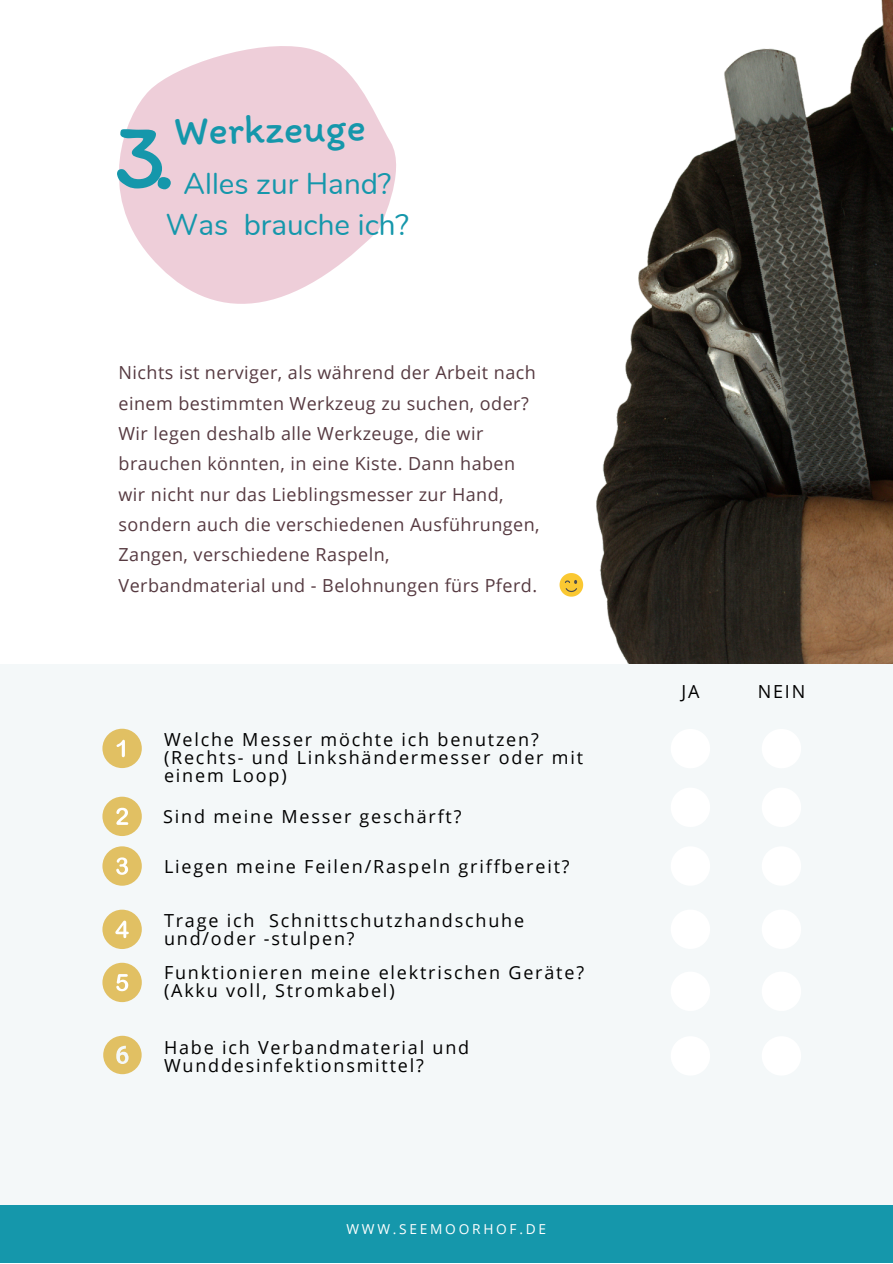
<style>
.page{position:relative;width:893px;height:1264px;background:#fff}
.page>*{position:absolute;margin:0;border:0;box-sizing:border-box;transform-origin:0 0}
.t1{font:94.95px "Itim";color:#1597ab}
.t2{font:40.5px "Itim";color:#1597ab}
.t3{font:29.55px/41px "Nunito";color:#1597ab;text-align:center}
.t4{font:18px/18px "Open Sans";letter-spacing:.1em;color:#000}
.t5{font:18px/30.3px "Open Sans";letter-spacing:.025em;color:#563a41}
.t6{font:13.65px "Open Sans";letter-spacing:.2em;color:#fff}
</style>
<div class="page">
<div style="left:0;top:1195px;width:892px;height:67px;background:#1597ab"></div>
<svg style="left:119px;top:46px;width:277px;height:258px;fill:#eeced9"></svg>
<img style="left:567px;top:0;width:325px;height:664px">
<div style="left:0;top:664px;width:892px;height:540px;background:#f4f8f9"></div>
<svg style="left:671px;top:729px;width:39px;height:39px"></svg>
<svg style="left:762px;top:729px;width:39px;height:39px"></svg>
<svg style="left:671px;top:788px;width:39px;height:39px"></svg>
<svg style="left:762px;top:788px;width:39px;height:39px"></svg>
<svg style="left:671px;top:847px;width:39px;height:38px"></svg>
<svg style="left:762px;top:847px;width:39px;height:38px"></svg>
<svg style="left:671px;top:972px;width:39px;height:38px"></svg>
<svg style="left:762px;top:972px;width:39px;height:38px"></svg>
<svg style="left:671px;top:1037px;width:39px;height:38px"></svg>
<svg style="left:762px;top:1037px;width:39px;height:38px"></svg>
<svg style="left:671px;top:910px;width:39px;height:38px"></svg>
<svg style="left:762px;top:910px;width:39px;height:38px"></svg>
<div style="left:102px;top:728px;width:40px;height:40px;background:#e1c063;border-radius:50%"></div>
<svg style="left:103px;top:739px;width:22px;height:18px"></svg>
<div style="left:102px;top:796px;width:40px;height:40px;background:#e1c063;border-radius:50%"></div>
<svg style="left:116px;top:807px;width:12px;height:18px"></svg>
<div style="left:102px;top:846px;width:40px;height:39px;background:#e1c063;border-radius:50%"></div>
<svg style="left:116px;top:857px;width:12px;height:17px"></svg>
<div style="left:102px;top:909px;width:40px;height:40px;background:#e1c063;border-radius:50%"></div>
<svg style="left:103px;top:920px;width:26px;height:26px"></svg>
<div style="left:102px;top:962px;width:40px;height:40px;background:#e1c063;border-radius:50%"></div>
<svg style="left:116px;top:974px;width:12px;height:17px"></svg>
<svg style="left:103px;top:1035px;width:39px;height:39px"></svg>
<svg style="left:559px;top:573px;width:24px;height:23px"></svg>
<h2 class="t2" style="left:173px;top:106px;width:193px;rotate:-1deg">Werkzeuge</h2>
<h3 class="t3" style="left:166px;top:164px;width:244px">Alles zur Hand?<br>Was brauche ich?</h3>
<h1 class="t1" style="left:114px;top:98px;width:63px">3.</h1>
<p class="t5" style="left:118px;top:357px;width:422px">Nichts ist nerviger, als während der Arbeit nach einem bestimmten Werkzeug zu suchen, oder?<br>Wir legen deshalb alle Werkzeuge, die wir brauchen könnten, in eine Kiste. Dann haben wir nicht nur das Lieblingsmesser zur Hand, sondern auch die verschiedenen Ausführungen, Zangen, verschiedene Raspeln, Verbandmaterial und - Belohnungen fürs Pferd.</p>
<p class="t4" style="left:164px;top:730px;width:420px">Welche Messer möchte ich benutzen? (Rechts- und Linkshändermesser oder mit einem Loop)</p>
<p class="t4" style="left:163px;top:807px;width:300px">Sind meine Messer geschärft?</p>
<p class="t4" style="left:164px;top:856px;width:407px">Liegen meine Feilen/Raspeln griffbereit?</p>
<p class="t4" style="left:164px;top:911px;width:361px">Trage ich Schnittschutzhandschuhe und/oder -stulpen?</p>
<p class="t4" style="left:164px;top:963px;width:421px">Funktionieren meine elektrischen Geräte? (Akku voll, Stromkabel)</p>
<p class="t4" style="left:164px;top:1037px;width:307px">Habe ich Verbandmaterial und<br>Wunddesinfektionsmittel?</p>
<p class="t6" style="left:346px;top:1219px;width:201px">WWW.SEEMOORHOF.DE</p>
<p class="t4" style="left:681px;top:682px;width:19px">JA</p>
<p class="t4" style="left:757px;top:682px;width:49px">NEIN</p>
</div>
